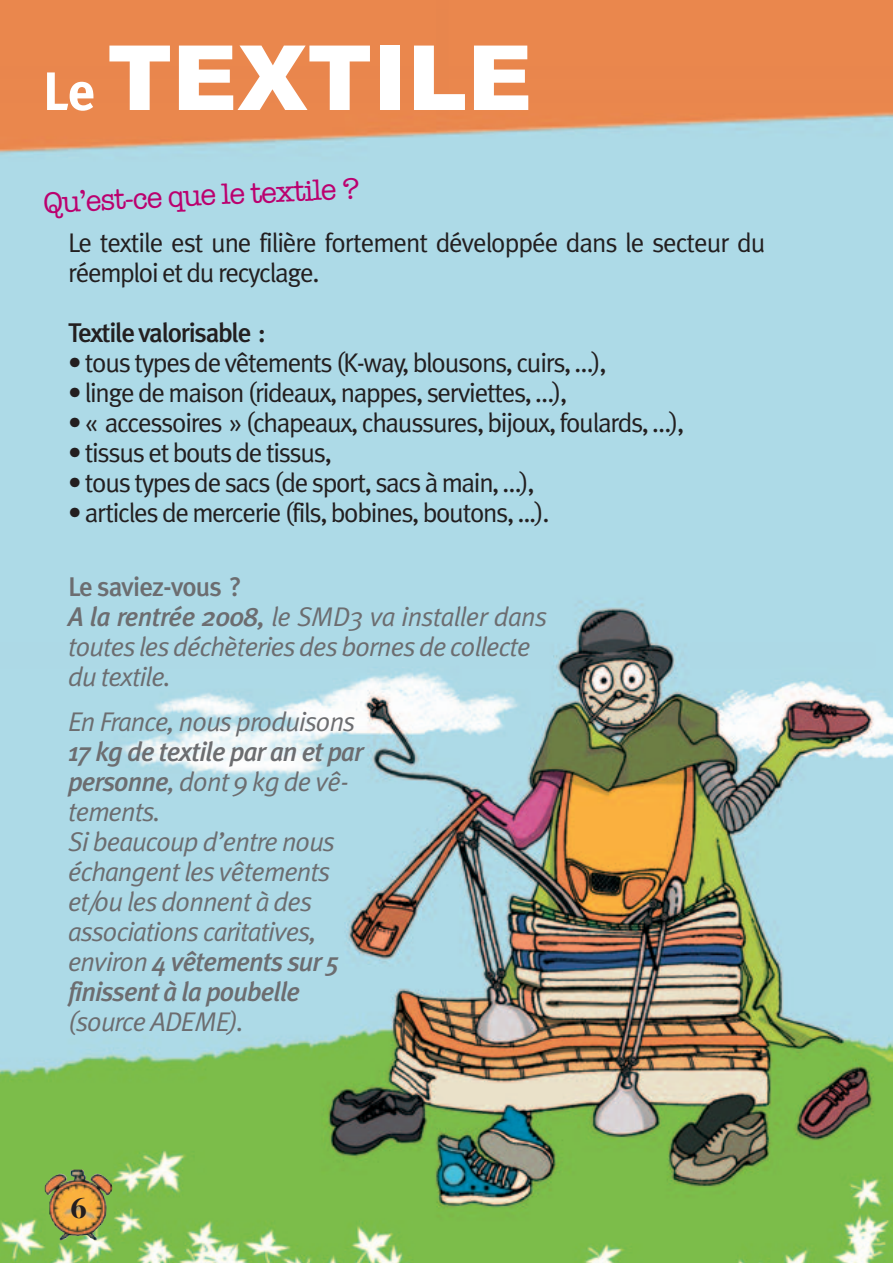
<style>
.page{position:relative;width:893px;height:1263px;background:#fff}
.page>*{position:absolute;margin:0;border:0;box-sizing:border-box;transform-origin:0 0}
.t1{font:900 90px "Arial";color:#fff}
.t2{font:30px "American Typewriter";color:#bb016f}
.t3{font:30px "Bodoni Svty Two ITCTT Bold";color:#231f20}
.t4{font:27px/30px "Meta Plus Normal";letter-spacing:-.05em;color:#231f20}
.t5{font:italic 27px/30px "Meta Plus Normal";letter-spacing:-.035em;color:#6c6d70}
.t6{font:italic 500 27px/30px "Meta Plus";letter-spacing:-.035em;color:#6c6d70}
.t7{font:500 27px "Meta Plus";letter-spacing:-.05em;color:#231f20}
.t8{font:500 27px "Meta Plus";letter-spacing:-.035em;color:#6c6d70}
.s1{font-family:"Meta Plus";font-weight:700;font-size:54px}
.s2{font-family:"Meta Plus";font-weight:500}
.s3{font-family:"Meta Plus Normal";font-weight:400}
</style>
<div class="page">
<img style="left:0;top:0;width:893px;height:1263px">
<img style="left:45px;top:1169px;width:67px;height:71px">
<h1 class="t1" style="left:43px;top:26px;width:491px"><span class="s1">Le</span> TEXTILE</h1>
<p class="t2" style="left:43px;top:186px;width:318px;rotate:-3deg">Qu’est-ce que le textile ?</p>
<p class="t4" style="left:68px;top:228px;width:699px">Le textile est une filière fortement développée dans le secteur du réemploi et du recyclage.</p>
<p class="t7" style="left:68px;top:317px;width:199px">Textile valorisable :</p>
<p class="t4" style="left:68px;top:348px;width:540px">• tous types de vêtements (K-way, blousons, cuirs, …),</p>
<p class="t4" style="left:68px;top:378px;width:501px">• linge de maison (rideaux, nappes, serviettes, …),</p>
<p class="t4" style="left:68px;top:408px;width:618px">• « accessoires » (chapeaux, chaussures, bijoux, foulards, …),</p>
<p class="t4" style="left:68px;top:438px;width:265px">• tissus et bouts de tissus,</p>
<p class="t4" style="left:68px;top:468px;width:468px">• tous types de sacs (de sport, sacs à main, …),</p>
<p class="t4" style="left:68px;top:498px;width:483px">• articles de mercerie (fils, bobines, boutons, ...).</p>
<p class="t8" style="left:68px;top:571px;width:175px">Le saviez-vous ?</p>
<p class="t5" style="left:68px;top:602px;width:480px"><span class="s2">A la rentrée 2008,</span> le SMD3 va installer dans toutes les déchèteries des bornes de collecte du textile.</p>
<p class="t5" style="left:68px;top:707px;width:289px">En France, nous produisons</p>
<p class="t6" style="left:68px;top:737px;width:297px">17 kg de textile par an et par</p>
<p class="t5" style="left:68px;top:767px;width:282px"><span class="s2">personne</span>, dont 9 kg de vê&shy;tements.<br>Si beaucoup d’entre nous échangent les vêtements et/ou les donnent à des associations caritatives,</p>
<p class="t6" style="left:68px;top:947px;width:273px"><span class="s3">environ</span> 4 vêtements sur 5 finissent à la poubelle</p>
<p class="t5" style="left:68px;top:1007px;width:178px">(source ADEME).</p>
<p class="t3" style="left:70px;top:1191px;width:18px">6</p>
</div>
